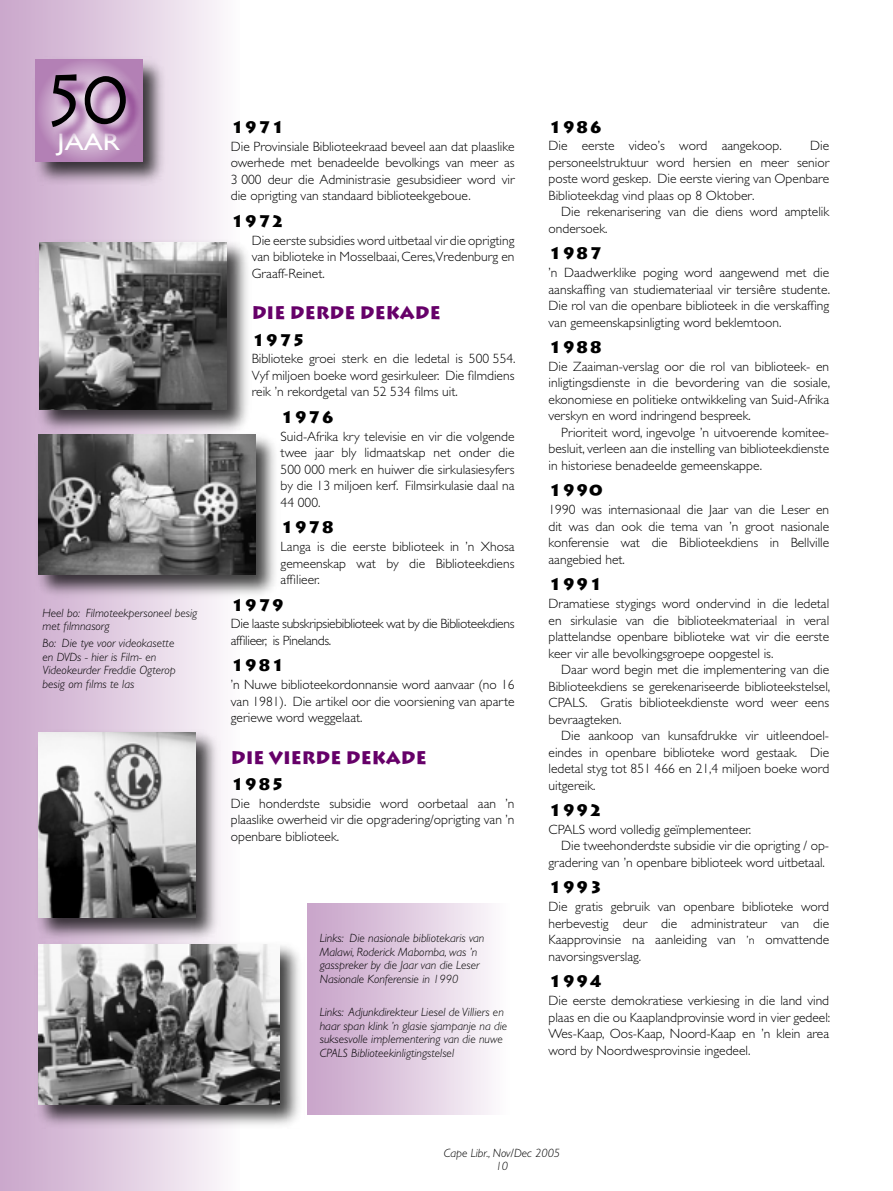
<style>
.page{position:relative;width:893px;height:1191px;background:#fff}
.page>*{position:absolute;margin:0;border:0;box-sizing:border-box;transform-origin:0 0}
.bd-flush{font:72px "Lithograph Plain";color:#000;scale:.9 1}
.bd-flush-2{font:24px "Gill Sans";color:#fff;scale:1.19 1}
.crhead{font:700 18px "Lithograph";color:#660069}
.year{font:900 16.5px "Lithos Pro";color:#000}
.bd-flush-3{font:300 13.5px/16.5px "Gill Sans";color:#000;text-align:justify}
.bd-indent{font:300 13.5px/16.5px "Gill Sans";color:#000;text-align:justify}
.bd-flush-4{font:300 13.5px/16.5px "Gill Sans";letter-spacing:-.025em;color:#000}
.captions{font:italic 300 12px/13.5px "Gill Sans";color:#000}
.s1{font-size:12px}
</style>
<div class="page">
<div style="left:0;top:0;width:240px;height:1191px;background:linear-gradient(to right,#c8a4ca,#fbf9fc)"></div>
<div style="left:35px;top:431px;width:246px;height:169px;background:#000;opacity:.75"></div>
<img style="left:38px;top:435px;width:217px;height:139px">
<div style="left:36px;top:239px;width:216px;height:196px;background:#000;opacity:.75"></div>
<img style="left:39px;top:242px;width:187px;height:167px">
<div style="left:35px;top:940px;width:270px;height:188px;background:#000;opacity:.75"></div>
<img style="left:38px;top:944px;width:241px;height:160px">
<div style="left:35px;top:729px;width:186px;height:214px;background:#000;opacity:.75"></div>
<img style="left:38px;top:732px;width:157px;height:185px">
<div style="left:307px;top:903px;width:202px;height:211px;background:linear-gradient(to right,#c6a0c7,#fcfafc)"></div>
<div style="left:32px;top:56px;width:136px;height:130px;background:#000;opacity:.75"></div>
<svg style="left:36px;top:60px;width:106px;height:102px;background:#ba8cbb"></svg>
<div style="left:53px;top:75px;width:92px;height:71px;background:#660069;opacity:.75"></div>
<p class="bd-flush" style="left:48px;top:59px;width:92px">50</p>
<p class="bd-flush-2" style="left:58px;top:128px;width:54px">JAAR</p>
<p class="captions" style="left:43px;top:606px;width:156px">Heel bo: Filmoteekpersoneel besig met filmnasorg</p>
<p class="captions" style="left:43px;top:636px;width:135px">Bo: Die tye voor videokasette en DVDs - hier is Film- en<br>Videokeurder Freddie Ogterop besig om films te las</p>
<p class="year" style="left:231px;top:117px;width:55px">1971</p>
<p class="bd-flush-3" style="left:231px;top:138px;width:285px">Die Provinsiale Biblioteekraad beveel aan dat plaaslike owerhede met benadeelde bevolkings van meer as 3 000 deur die Administrasie gesubsidieer word vir die oprigting van standaard biblioteekgeboue.</p>
<p class="year" style="left:231px;top:211px;width:55px">1972</p>
<p class="bd-flush-3" style="left:252px;top:232px;width:264px">Die eerste subsidies word uitbetaal vir die oprigting van biblioteke in Mosselbaai, Ceres,Vredenburg en Graaff-Reinet.</p>
<p class="crhead" style="left:252px;top:301px;width:190px">DIE DERDE DEKADE</p>
<p class="year" style="left:252px;top:329px;width:55px">1975</p>
<p class="bd-flush-3" style="left:252px;top:351px;width:265px">Biblioteke groei sterk en die ledetal is 500 554.<br>Vyf miljoen boeke word gesirkuleer. Die filmdiens reik ’n rekordgetal van 52 534 films uit.</p>
<p class="year" style="left:281px;top:407px;width:55px">1976</p>
<p class="bd-flush-3" style="left:281px;top:428px;width:235px">Suid-Afrika kry televisie en vir die volgende twee jaar bly lidmaatskap net onder die 500 000 merk en huiwer die sirkulasiesyfers by die 13 miljoen kerf. Filmsirkulasie daal na 44 000.</p>
<p class="year" style="left:281px;top:517px;width:55px">1978</p>
<p class="bd-flush-3" style="left:281px;top:538px;width:235px">Langa is die eerste biblioteek in ’n Xhosa gemeenskap wat by die Biblioteekdiens affilieer.</p>
<p class="year" style="left:231px;top:594px;width:55px">1979</p>
<p class="bd-flush-4" style="left:231px;top:615px;width:285px">Die laaste subskripsiebiblioteek wat by die Biblioteekdiens affilieer, is Pinelands.</p>
<p class="year" style="left:231px;top:655px;width:55px">1981</p>
<p class="bd-flush-3" style="left:231px;top:676px;width:285px">’n Nuwe biblioteekordonnansie word aanvaar (no 16 van 1981). Die artikel oor die voorsiening van aparte geriewe word weggelaat.</p>
<p class="crhead" style="left:231px;top:746px;width:197px">DIE VIERDE DEKADE</p>
<p class="year" style="left:231px;top:774px;width:55px">1985</p>
<p class="bd-flush-3" style="left:231px;top:795px;width:285px">Die honderdste subsidie word oorbetaal aan ’n plaaslike owerheid vir die opgradering/oprigting van ’n openbare biblioteek.</p>
<p class="captions" style="left:320px;top:931px;width:166px">Links: Die nasionale bibliotekaris van Malawi, Roderick Mabomba, was ’n gasspreker by die Jaar van die Leser Nasionale Konferensie in 1990</p>
<p class="captions" style="left:320px;top:1005px;width:189px">Links: Adjunkdirekteur Liesel de Villiers en haar span klink ’n glasie sjampanje na die suksesvolle implementering van die nuwe CPALS Biblioteekinligtingstelsel</p>
<p class="year" style="left:549px;top:116px;width:55px">1986</p>
<p class="bd-flush-3" style="left:549px;top:138px;width:235px">Die eerste video’s word aangekoop.</p>
<p class="bd-flush-3" style="left:549px;top:138px;width:282px;text-indent:262px">Die personeelstruktuur word hersien en meer senior poste word geskep. Die eerste viering van Openbare Biblioteekdag vind plaas op 8 Oktober.</p>
<p class="bd-indent" style="left:549px;top:204px;width:282px;text-indent:13px">Die rekenarisering van die diens word amptelik ondersoek.</p>
<p class="year" style="left:549px;top:243px;width:55px">1987</p>
<p class="bd-flush-3" style="left:549px;top:264px;width:283px">’n Daadwerklike poging word aangewend met die aanskaffing van studiemateriaal vir tersiêre studente.<br>Die rol van die openbare biblioteek in die verskaffing van gemeenskapsinligting word beklemtoon.</p>
<p class="year" style="left:549px;top:337px;width:55px">1988</p>
<p class="bd-flush-3" style="left:549px;top:358px;width:283px">Die Zaaiman-verslag oor die rol van biblioteek- en inligtingsdienste in die bevordering van die sosiale, ekonomiese en politieke ontwikkeling van Suid-Afrika verskyn en word indringend bespreek.</p>
<p class="bd-indent" style="left:549px;top:424px;width:282px;text-indent:13px">Prioriteit word, ingevolge ’n uitvoerende komitee&shy;besluit, verleen aan die instelling van biblioteekdienste in historiese benadeelde gemeenskappe.</p>
<p class="year" style="left:549px;top:480px;width:55px">1990</p>
<p class="bd-flush-3" style="left:549px;top:501px;width:282px">1990 was internasionaal die Jaar van die Leser en dit was dan ook die tema van ’n groot nasionale konferensie wat die Biblioteekdiens in Bellville aangebied het.</p>
<p class="year" style="left:549px;top:574px;width:55px">1991</p>
<p class="bd-flush-3" style="left:549px;top:595px;width:282px">Dramatiese stygings word ondervind in die ledetal en sirkulasie van die biblioteekmateriaal in veral plattelandse openbare biblioteke wat vir die eerste keer vir alle bevolkingsgroepe oopgestel is.</p>
<p class="bd-indent" style="left:549px;top:661px;width:283px;text-indent:13px">Daar word begin met die implementering van die Biblioteekdiens se gerekenariseerde biblioteekstelsel, CPALS. Gratis biblioteekdienste word weer eens bevraagteken.</p>
<p class="bd-indent" style="left:549px;top:727px;width:282px;text-indent:13px">Die aankoop van kunsafdrukke vir uitleendoel&shy;eindes in openbare biblioteke word gestaak. Die ledetal styg tot 851 466 en 21,4 miljoen boeke word uitgereik.</p>
<p class="year" style="left:549px;top:800px;width:55px">1992</p>
<p class="bd-flush-3" style="left:549px;top:821px;width:204px">CPALS word volledig geïmplementeer.</p>
<p class="bd-indent" style="left:549px;top:838px;width:282px;text-indent:13px">Die tweehonderdste subsidie vir die oprigting / op&shy;gradering van ’n openbare biblioteek word uitbetaal.</p>
<p class="year" style="left:549px;top:877px;width:55px">1993</p>
<p class="bd-flush-3" style="left:549px;top:898px;width:282px">Die gratis gebruik van openbare biblioteke word herbevestig deur die administrateur van die Kaapprovinsie na aanleiding van <span class="s1">’n</span> omvattende navorsingsverslag.</p>
<p class="year" style="left:549px;top:971px;width:55px">1994</p>
<p class="bd-flush-3" style="left:549px;top:992px;width:283px">Die eerste demokratiese verkiesing in die land vind plaas en die ou Kaaplandprovinsie word in vier gedeel:<br>Wes-Kaap, Oos-Kaap, Noord-Kaap en ’n klein area word by Noordwesprovinsie ingedeel.</p>
<p class="captions" style="left:444px;top:1146px;width:118px">Cape Libr., Nov/Dec 2005</p>
<p class="captions" style="left:496px;top:1159px;width:14px">10</p>
</div>
